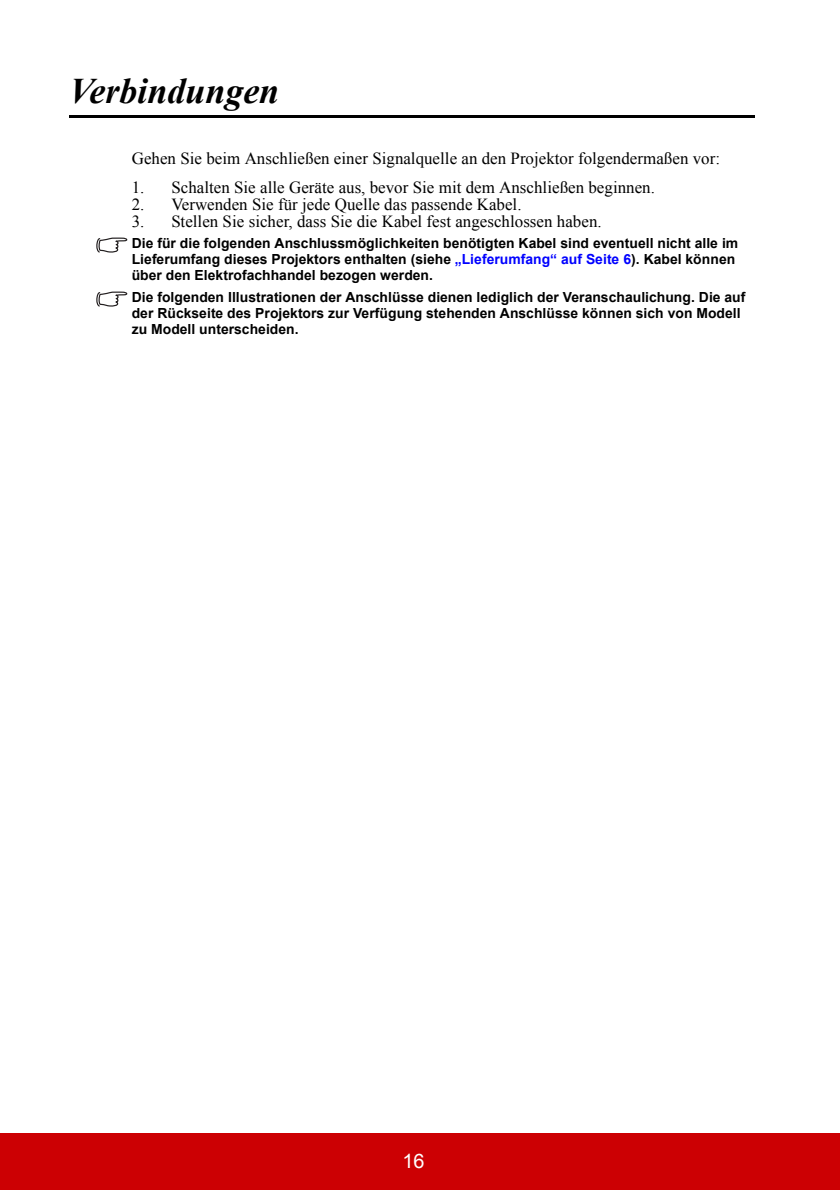
<style>
.page{position:relative;width:840px;height:1190px;background:#fff}
.page>*{position:absolute;margin:0;border:0;box-sizing:border-box;transform-origin:0 0}
.t1{font:italic 700 36px "Times New Roman";color:#000}
.t2{font:20px "Arial";color:#fff}
.t3{font:17px "Times New Roman";letter-spacing:.005em;color:#000}
.t4{font:700 14px/16px "Arial";color:#000}
.s1{color:#00f}
</style>
<div class="page">
<div style="left:0;top:1133px;width:839px;height:57px;background:#cc0003"></div>
<hr style="left:69px;top:116px;width:686px;height:2px;background:#000">
<svg style="left:96px;top:238px;width:31px;height:15px"></svg>
<svg style="left:96px;top:292px;width:31px;height:15px"></svg>
<h1 class="t1" style="left:69px;top:71px;width:211px">Verbindungen</h1>
<p class="t3" style="left:132px;top:149px;width:590px">Gehen Sie beim Anschließen einer Signalquelle an den Projektor folgendermaßen vor:</p>
<p class="t3" style="left:132px;top:178px;width:525px">1. Schalten Sie alle Geräte aus, bevor Sie mit dem Anschließen beginnen.</p>
<p class="t3" style="left:132px;top:195px;width:391px">2. Verwenden Sie für jede Quelle das passende Kabel.</p>
<p class="t3" style="left:132px;top:212px;width:471px">3. Stellen Sie sicher, dass Sie die Kabel fest angeschlossen haben.</p>
<p class="t4" style="left:132px;top:235px;width:608px">Die für die folgenden Anschlussmöglichkeiten benötigten Kabel sind eventuell nicht alle im<br>Lieferumfang dieses Projektors enthalten (siehe <span class="s1">„Lieferumfang“ auf Seite 6</span>). Kabel können über den Elektrofachhandel bezogen werden.</p>
<p class="t4" style="left:132px;top:289px;width:615px">Die folgenden Illustrationen der Anschlüsse dienen lediglich der Veranschaulichung. Die auf der Rückseite des Projektors zur Verfügung stehenden Anschlüsse können sich von Modell zu Modell unterscheiden.</p>
<h2 class="t2" style="left:402px;top:1150px;width:24px">16</h2>
</div>
